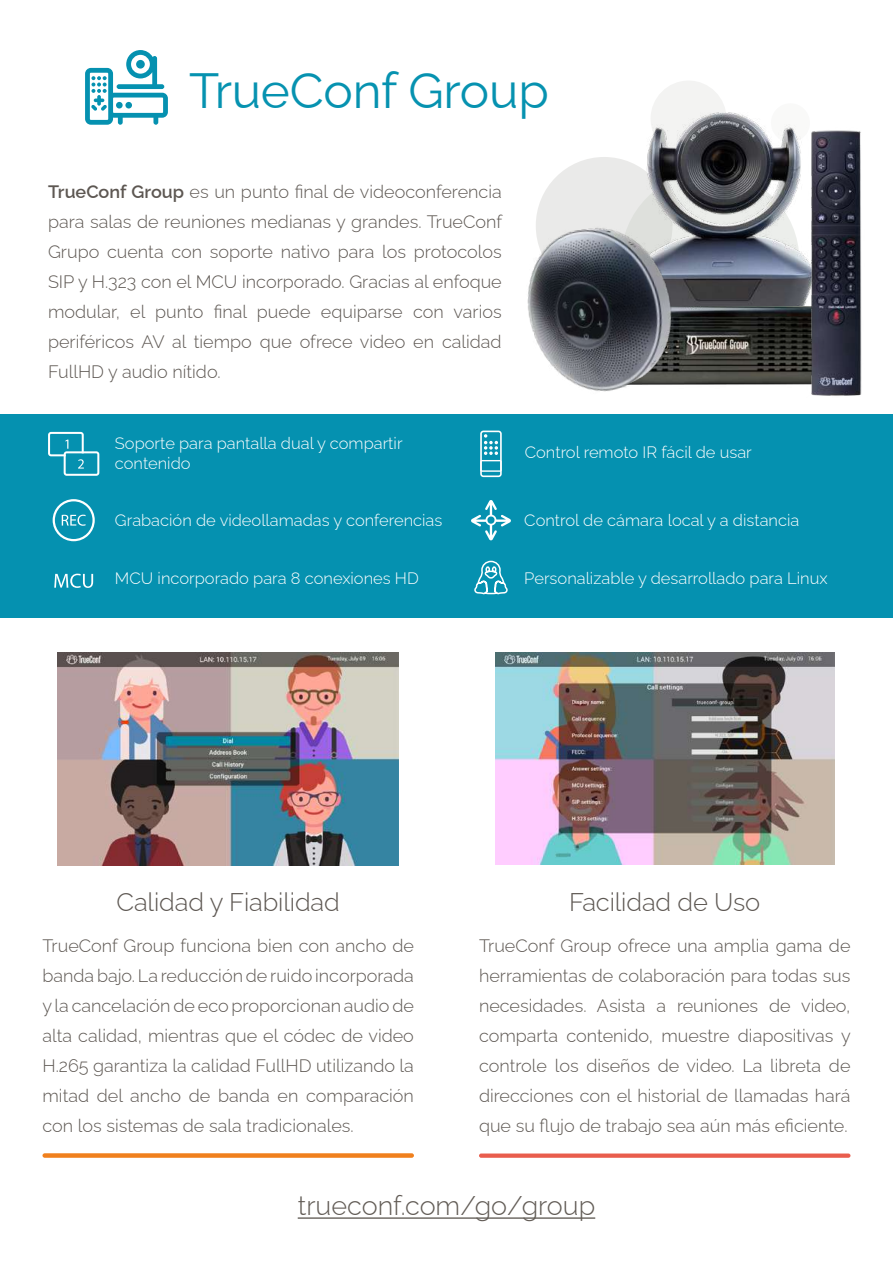
<style>
.page{position:relative;width:893px;height:1263px;background:#fff}
.page>*{position:absolute;margin:0;border:0;box-sizing:border-box;transform-origin:0 0}
.t1{font:49.5px "Raleway";letter-spacing:-.005em;color:#0692b0}
.t2{font:300 27px "Raleway";color:#625c56}
.t3{font:300 25.5px "Raleway";letter-spacing:-.005em;color:#5d5752}
.t4{font:300 18px/30px "Raleway";color:#5d5752;text-align:justify}
.t5{font:300 16.5px/19.8px "Raleway";color:#fff}
.s1{font-weight:600}
</style>
<div class="page">
<div style="left:0;top:414px;width:893px;height:204px;background:#0591b0"></div>
<svg style="left:48px;top:432px;width:51px;height:44px"></svg>
<svg style="left:53px;top:499px;width:42px;height:42px"></svg>
<svg style="left:54px;top:574px;width:39px;height:14px"></svg>
<svg style="left:480px;top:431px;width:22px;height:46px"></svg>
<svg style="left:471px;top:500px;width:40px;height:40px"></svg>
<img style="left:495px;top:653px;width:339px;height:212px">
<img style="left:58px;top:653px;width:341px;height:213px">
<svg style="left:85px;top:50px;width:83px;height:75px"></svg>
<div style="left:116px;top:102px;width:7px;height:6px;background:#0591b0;border-radius:50%"></div>
<div style="left:125px;top:102px;width:7px;height:6px;background:#0591b0;border-radius:50%"></div>
<div style="left:136px;top:60px;width:9px;height:9px;background:#0591b0;border-radius:50%"></div>
<div style="left:42px;top:1153px;width:372px;height:5px;background:#f0801d;border-radius:2px"></div>
<div style="left:479px;top:1153px;width:371px;height:5px;background:#e95d4d;border-radius:2px"></div>
<hr style="left:298px;top:1217px;width:297px;height:2px;background:#625c56">
<svg style="left:474px;top:560px;width:34px;height:34px"></svg>
<div style="left:536px;top:157px;width:136px;height:137px;background:#eaeae9;border-radius:50%"></div>
<div style="left:650px;top:81px;width:77px;height:76px;background:#f3f3f2;border-radius:50%"></div>
<div style="left:771px;top:103px;width:39px;height:39px;background:#f9f9f8;border-radius:50%"></div>
<img style="left:635px;top:108px;width:172px;height:198px">
<img style="left:698px;top:306px;width:109px;height:79px">
<img style="left:527px;top:214px;width:171px;height:178px">
<img style="left:807px;top:130px;width:55px;height:266px">
<h1 class="t1" style="left:189px;top:51px;width:361px">TrueConf Group</h1>
<p class="t4" style="left:48px;top:175px;width:456px"><span class="s1">TrueConf Group</span> es un punto final de videoconferencia para salas de reuniones medianas y grandes. TrueConf Grupo cuenta con soporte nativo para los protocolos SIP y H.323 con el MCU incorporado. Gracias al enfoque modular, el punto final puede equiparse con varios periféricos AV al tiempo que ofrece video en calidad FullHD y audio nítido.</p>
<p class="t5" style="left:115px;top:432px;width:289px">Soporte para pantalla dual y compartir contenido</p>
<p class="t5" style="left:115px;top:508px;width:329px">Grabación de videollamadas y conferencias</p>
<p class="t5" style="left:525px;top:440px;width:229px">Control remoto IR fácil de usar</p>
<p class="t5" style="left:524px;top:508px;width:277px">Control de cámara local y a distancia</p>
<p class="t5" style="left:115px;top:566px;width:305px">MCU incorporado para 8 conexiones HD</p>
<p class="t5" style="left:524px;top:566px;width:305px">Personalizable y desarrollado para Linux</p>
<h3 class="t3" style="left:117px;top:881px;width:225px">Calidad y Fiabilidad</h3>
<h3 class="t3" style="left:569px;top:881px;width:193px">Facilidad de Uso</h3>
<p class="t4" style="left:42px;top:929px;width:373px">TrueConf Group funciona bien con ancho de banda bajo. La reducción de ruido incorporada y la cancelación de eco proporcionan audio de alta calidad, mientras que el códec de video H.265 garantiza la calidad FullHD utilizando la mitad del ancho de banda en comparación con los sistemas de sala tradicionales.</p>
<p class="t4" style="left:479px;top:929px;width:373px">TrueConf Group ofrece una amplia gama de herramientas de colaboración para todas sus necesidades. Asista a reuniones de video, comparta contenido, muestre diapositivas y controle los diseños de video. La libreta de direcciones con el historial de llamadas hará que su flujo de trabajo sea aún más eficiente.</p>
<h2 class="t2" style="left:298px;top:1184px;width:299px">trueconf.com/go/group</h2>
</div>
